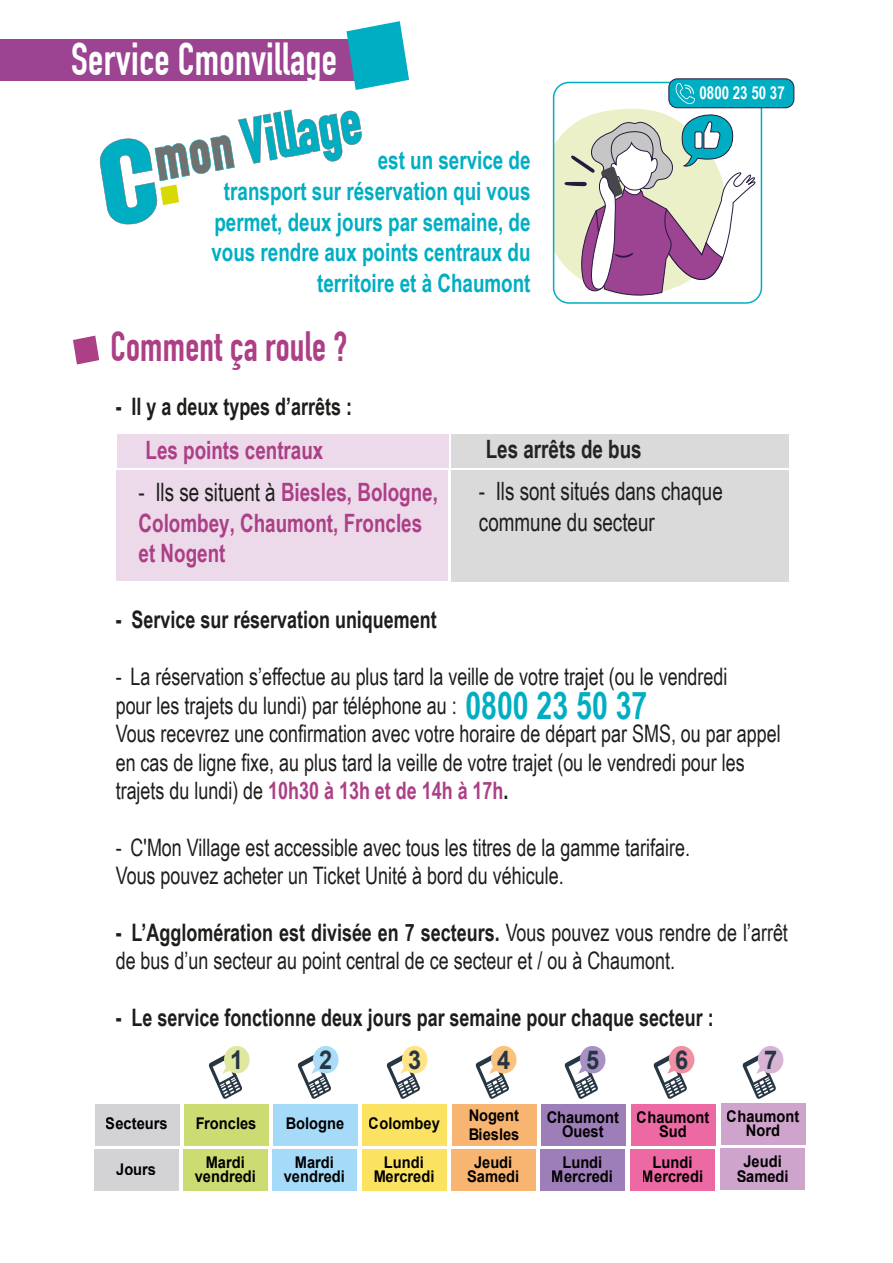
<style>
.page{position:relative;width:893px;height:1263px;background:#fff}
.page>*{position:absolute;margin:0;border:0;box-sizing:border-box;transform-origin:0 0}
.t1{font:700 45.3px "DIN Condensed";letter-spacing:.005em;color:#fff;scale:.91 1}
.t2{font:700 41.4px "DIN Condensed";letter-spacing:.005em;color:#ac3f86;scale:.91 1}
.t3{font:700 38.25px "Arial Narrow";color:#00aec3;scale:.91 1}
.t4{font:700 25.95px "Arial";color:#263643;scale:.91 1}
.t5{font:700 25.2px/30.9px "Arial Narrow";color:#00aec3;text-align:right;scale:.91 1}
.t6{font:700 25.2px/30.9px "Arial Narrow";color:#ac3f86;scale:.91 1}
.t7{font:25.2px/30.9px "Arial Narrow";color:#1d1d1b;scale:.91 1}
.t8{font:700 25.2px "Arial Narrow";color:#252322;scale:.91 1}
.t9{font:24px/28.3px "Arial Narrow";color:#1d1d1b;scale:.91 1}
.t10{font:700 24px "Arial Narrow";color:#1d1d1b;scale:.91 1}
.t11{font:700 17.85px "Arial Narrow";color:#fff;scale:.91 1}
.t12{font:700 16.2px/14.2px "Arial";color:#010000;text-align:center;scale:.91 1}
.s1{color:#fff}
.s2{font-weight:400;color:#1d1d1b}
.s3{font-weight:700;color:#ac3f86}
.s4{font-weight:700}
.s5{font-weight:700;color:#fff}
</style>
<div class="page">
<div style="left:0;top:39px;width:355px;height:42px;background:#9c4392"></div>
<svg style="left:346px;top:21px;width:63px;height:69px"></svg>
<svg style="left:100px;top:109px;width:262px;height:115px"></svg>
<div style="left:117px;top:470px;width:331px;height:111px;background:#ecdaea"></div>
<div style="left:451px;top:470px;width:337px;height:111px;background:#dadada"></div>
<div style="left:117px;top:434px;width:332px;height:34px;background:#ecdaea"></div>
<div style="left:451px;top:434px;width:337px;height:34px;background:#dadada"></div>
<svg style="left:73px;top:336px;width:26px;height:28px"></svg>
<div style="left:553px;top:82px;width:209px;height:222px;border:2px solid #00aec3;border-radius:15px"></div>
<div style="left:669px;top:79px;width:125px;height:29px;background:#00aec3;border-radius:9px"></div>
<div style="left:669px;top:79px;width:125px;height:29px;border:1px solid #271a3d;border-radius:9px"></div>
<svg style="left:552px;top:83px;width:203px;height:213px"></svg>
<div style="left:95px;top:1104px;width:84px;height:41px;background:#d3d2d5"></div>
<div style="left:94px;top:1149px;width:85px;height:41px;background:#d3d2d5"></div>
<div style="left:184px;top:1104px;width:84px;height:41px;background:#ccdb72"></div>
<div style="left:183px;top:1149px;width:85px;height:41px;background:#ccdb72"></div>
<div style="left:273px;top:1104px;width:85px;height:41px;background:#a5dbf8"></div>
<div style="left:272px;top:1149px;width:85px;height:41px;background:#a5dbf8"></div>
<div style="left:362px;top:1104px;width:85px;height:41px;background:#fbe261"></div>
<div style="left:362px;top:1149px;width:84px;height:41px;background:#fbe261"></div>
<div style="left:452px;top:1104px;width:84px;height:41px;background:#f8b571"></div>
<div style="left:451px;top:1149px;width:85px;height:41px;background:#f8b571"></div>
<div style="left:541px;top:1104px;width:84px;height:41px;background:#9e7eb8"></div>
<div style="left:540px;top:1149px;width:85px;height:41px;background:#9e7eb8"></div>
<div style="left:631px;top:1104px;width:85px;height:41px;background:#ec69a4"></div>
<div style="left:631px;top:1149px;width:84px;height:41px;background:#ec69a4"></div>
<div style="left:721px;top:1103px;width:85px;height:42px;background:#cea3cc"></div>
<div style="left:721px;top:1148px;width:84px;height:42px;background:#cea3cc"></div>
<svg style="left:742px;top:1046px;width:42px;height:53px"></svg>
<svg style="left:386px;top:1046px;width:42px;height:53px"></svg>
<svg style="left:209px;top:1046px;width:41px;height:53px"></svg>
<svg style="left:297px;top:1046px;width:42px;height:53px"></svg>
<svg style="left:475px;top:1046px;width:42px;height:53px"></svg>
<svg style="left:653px;top:1046px;width:42px;height:53px"></svg>
<svg style="left:564px;top:1046px;width:42px;height:53px"></svg>
<h1 class="t1" style="left:71px;top:33px;width:293px">Service Cmonvillage</h1>
<p class="t5" style="left:211px;top:143px;width:352px">est un service de<br>transport sur réservation qui vous permet, deux jours par semaine, de vous rendre aux points centraux du territoire et à Chaumont</p>
<h2 class="t2" style="left:110px;top:323px;width:262px">Comment ça roule ?</h2>
<p class="t10" style="left:116px;top:388px;width:261px">-<span class="s1">c</span>Il y a deux types d’arrêts :</p>
<p class="t6" style="left:145px;top:434px;width:197px">Les points centraux</p>
<p class="t8" style="left:486px;top:430px;width:173px">Les arrêts de bus</p>
<p class="t11" style="left:700px;top:80px;width:95px">0800 23 50 37</p>
<p class="t6" style="left:139px;top:475px;width:330px"><span class="s2">- Ils se situent à</span> Biesles, Bologne,<br>Colombey, Chaumont, Froncles et Nogent</p>
<p class="t7" style="left:479px;top:475px;width:270px">- Ils sont situés dans chaque commune du secteur</p>
<p class="t10" style="left:116px;top:602px;width:354px">-<span class="s1">c</span>Service sur réservation uniquement</p>
<p class="t9" style="left:116px;top:662px;width:732px">-<span class="s1">c</span>La réservation s’effectue au plus tard la veille de votre trajet (ou le vendredi<br>pour les trajets du lundi) par téléphone au :<br>Vous recevrez une confirmation avec votre horaire de départ par SMS, ou par appel en cas de ligne fixe, au plus tard la veille de votre trajet (ou le vendredi pour les trajets du lundi) de <span class="s3">10h30 à 13h et de 14h à 17h</span><span class="s4">.</span></p>
<p class="t9" style="left:116px;top:832px;width:633px">-<span class="s1">c</span>C'Mon Village est accessible avec tous les titres de la gamme tarifaire.<br>Vous pouvez acheter un Ticket Unité à bord du véhicule.</p>
<p class="t9" style="left:116px;top:917px;width:740px"><span class="s4">-</span><span class="s5">c</span><span class="s4">L’Agglomération est divisée en 7 secteurs.</span> Vous pouvez vous rendre de l’arrêt de bus d’un secteur au point central de ce secteur et / ou à Chaumont.</p>
<p class="t10" style="left:116px;top:999px;width:659px">-<span class="s1">c</span>Le service fonctionne deux jours par semaine pour chaque secteur :</p>
<h3 class="t3" style="left:465px;top:677px;width:202px">0800 23 50 37</h3>
<p class="t12" style="left:106px;top:1117px;width:70px">Secteurs</p>
<p class="t12" style="left:116px;top:1162px;width:45px">Jours</p>
<p class="t4" style="left:230px;top:1041px;width:16px">1</p>
<p class="t4" style="left:319px;top:1041px;width:16px">2</p>
<p class="t4" style="left:408px;top:1042px;width:16px">3</p>
<p class="t4" style="left:497px;top:1041px;width:16px">4</p>
<p class="t4" style="left:586px;top:1041px;width:16px">5</p>
<p class="t4" style="left:675px;top:1041px;width:16px">6</p>
<p class="t4" style="left:764px;top:1041px;width:16px">7</p>
<p class="t12" style="left:195px;top:1117px;width:69px">Froncles</p>
<p class="t12" style="left:195px;top:1155px;width:69px">Mardi vendredi</p>
<p class="t12" style="left:286px;top:1117px;width:66px">Bologne</p>
<p class="t12" style="left:284px;top:1155px;width:69px">Mardi vendredi</p>
<p class="t12" style="left:369px;top:1117px;width:79px">Colombey</p>
<p class="t12" style="left:373px;top:1155px;width:69px">Lundi<br>Mercredi</p>
<p class="t12" style="left:468px;top:1106px;width:58px;line-height:19.4px;text-align:left">Nogent<br>Biesles</p>
<p class="t12" style="left:467px;top:1155px;width:59px">Jeudi<br>Samedi</p>
<p class="t12" style="left:547px;top:1110px;width:81px">Chaumont<br>Ouest</p>
<p class="t12" style="left:552px;top:1155px;width:69px">Lundi<br>Mercredi</p>
<p class="t12" style="left:637px;top:1110px;width:81px">Chaumont<br>Sud</p>
<p class="t12" style="left:642px;top:1155px;width:69px">Lundi<br>Mercredi</p>
<p class="t12" style="left:727px;top:1109px;width:81px">Chaumont<br>Nord</p>
<p class="t12" style="left:736px;top:1154px;width:59px">Jeudi<br>Samedi</p>
</div>
